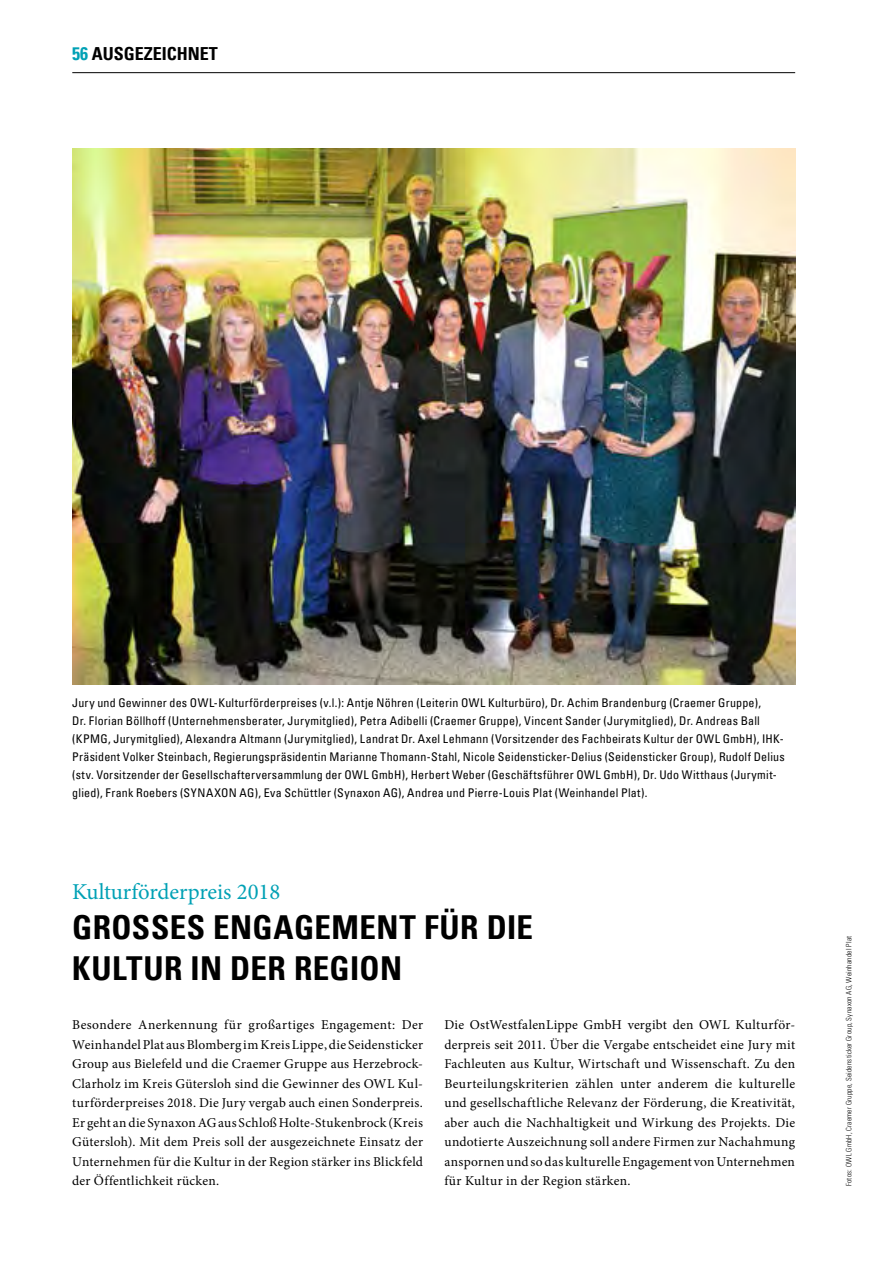
<style>
.page{position:relative;width:893px;height:1263px;background:#fff}
.page>*{position:absolute;margin:0;border:0;box-sizing:border-box;transform-origin:0 0}
.t1{font:700 condensed 33px/40.5px "Univers";letter-spacing:.01em;color:#000}
.t2{font:22.8px "Minion Pro";color:#00a1b5}
.t3{font:700 condensed 18px "Univers";color:#000}
.t4{font:13.5px/19.5px "Minion Pro";letter-spacing:.015em;color:#000;text-align:justify}
.t5{font:condensed 12px/18px "Univers";letter-spacing:.02em;color:#000}
.t6{font:300 condensed 7.5px "Univers";letter-spacing:.025em;color:#000}
.s1{color:#00a1b5}
</style>
<div class="page">
<hr style="left:72px;top:72px;width:723px;height:1px;background:#000">
<img style="left:72px;top:149px;width:723px;height:536px">
<h3 class="t3" style="left:72px;top:46px;width:147px"><span class="s1">56</span> AUSGEZEICHNET</h3>
<p class="t5" style="left:72px;top:695px;width:714px">Jury und Gewinner des OWL-Kulturförderpreises (v.l.): Antje Nöhren (Leiterin OWL Kulturbüro), Dr. Achim Brandenburg (Craemer Gruppe),<br>Dr. Florian Böllhoff (Unternehmensberater, Jurymitglied), Petra Adibelli (Craemer Gruppe), Vincent Sander (Jurymitglied), Dr. Andreas Ball (KPMG, Jurymitglied), Alexandra Altmann (Jurymitglied), Landrat Dr. Axel Lehmann (Vorsitzender des Fachbeirats Kultur der OWL GmbH), IHK-Präsident Volker Steinbach, Regierungspräsidentin Marianne Thomann-Stahl, Nicole Seidensticker-Delius (Seidensticker Group), Rudolf Delius (stv. Vorsitzender der Gesellschafterversammlung der OWL GmbH), Herbert Weber (Geschäftsführer OWL GmbH), Dr. Udo Witthaus (Jurymit&shy;glied), Frank Roebers (SYNAXON AG), Eva Schüttler (Synaxon AG), Andrea und Pierre-Louis Plat (Weinhandel Plat).</p>
<h2 class="t2" style="left:72px;top:876px;width:210px">Kulturförderpreis 2018</h2>
<h1 class="t1" style="left:72px;top:910px;width:462px">GROSSES ENGAGEMENT FÜR DIE<br>KULTUR IN DER REGION</h1>
<p class="t4" style="left:72px;top:1015px;width:352px">Besondere Anerkennung für großartiges Engagement: Der Weinhandel Plat aus Blomberg im Kreis Lippe, die Seidensticker Group aus Bielefeld und die Craemer Gruppe aus Herzebrock-Clarholz im Kreis Gütersloh sind die Gewinner des OWL Kul&shy;turförderpreises 2018. Die Jury vergab auch einen Sonderpreis.<br>Er geht an die Synaxon AG aus Schloß Holte-Stukenbrock (Kreis Gütersloh). Mit dem Preis soll der ausgezeichnete Einsatz der Unternehmen für die Kultur in der Region stärker ins Blickfeld der Öffentlichkeit rücken.</p>
<p class="t4" style="left:444px;top:1015px;width:352px">Die OstWestfalenLippe GmbH vergibt den OWL Kulturför&shy;derpreis seit 2011. Über die Vergabe entscheidet eine Jury mit Fachleuten aus Kultur, Wirtschaft und Wissenschaft. Zu den Beurteilungskriterien zählen unter anderem die kulturelle und gesellschaftliche Relevanz der Förderung, die Kreativität, aber auch die Nachhaltigkeit und Wirkung des Projekts. Die undotierte Auszeichnung soll andere Firmen zur Nachahmung anspornen und so das kulturelle Engagement von Unternehmen für Kultur in der Region stärken.</p>
<p class="t6" style="left:846px;top:1186px;width:252px;rotate:-90deg">Fotos: OWL GmbH, Craemer Gruppe, Seidensticker Group, Synaxon AG, Weinhandel Plat</p>
</div>
